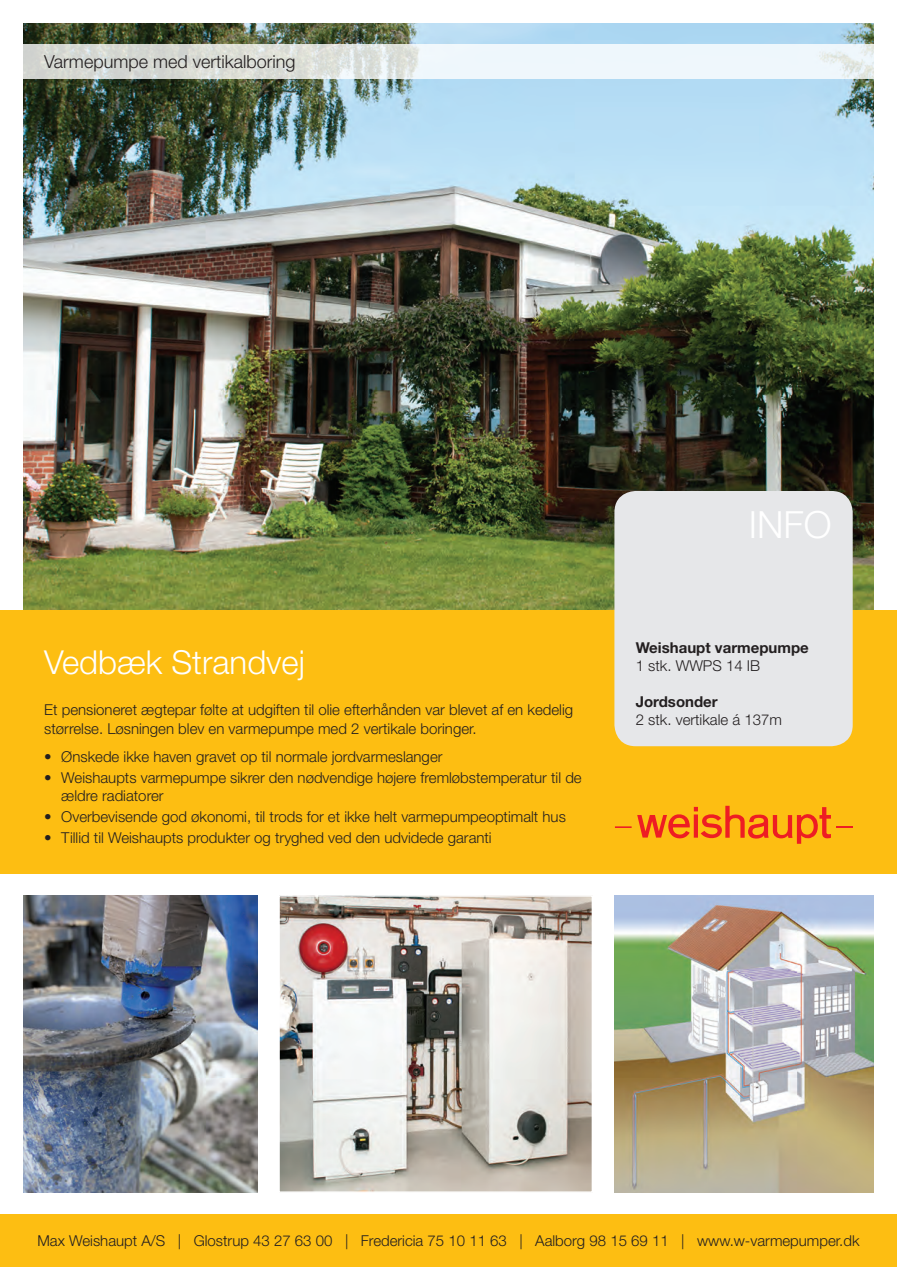
<style>
.page{position:relative;width:897px;height:1267px;background:#fff}
.page>*{position:absolute;margin:0;border:0;box-sizing:border-box;transform-origin:0 0}
.t1{font:300 37.5px "Helvetica Neue";color:#fff}
.t2{font:300 33px "Helvetica Neue";color:#fff}
.t3{font:300 18px "Helvetica Neue";color:#231f20}
.t4{font:300 15px/18px "Helvetica Neue";color:#231f20}
.t5{font:700 15px "Helvetica Neue";color:#231f20}
</style>
<div class="page">
<img style="left:23px;top:23px;width:850px;height:587px">
<div style="left:0;top:610px;width:896px;height:263px;background:#fdbe12"></div>
<svg style="left:836px;top:826px;width:16px;height:2px"></svg>
<svg style="left:615px;top:826px;width:16px;height:2px"></svg>
<svg style="left:637px;top:805px;width:193px;height:38px"></svg>
<img style="left:23px;top:895px;width:234px;height:297px">
<div style="left:0;top:1214px;width:896px;height:52px;background:#fdbe12"></div>
<img style="left:281px;top:898px;width:309px;height:291px">
<div style="left:278px;top:895px;width:315px;height:297px;border:2px solid #fff"></div>
<div style="left:614px;top:491px;width:238px;height:255px;background:#e6e7e9;border-radius:21px"></div>
<svg style="left:23px;top:44px;width:851px;height:34px;fill:#eef6fb"></svg>
<img style="left:614px;top:895px;width:259px;height:297px">
<p class="t3" style="left:44px;top:51px;width:253px">Varmepumpe med vertikalboring</p>
<h2 class="t2" style="left:44px;top:642px;width:262px">Vedbæk Strandvej</h2>
<p class="t4" style="left:44px;top:700px;width:530px">Et pensioneret ægtepar følte at udgiften til olie efterhånden var blevet af en kedelig størrelse. Løsningen blev en varmepumpe med 2 vertikale boringer.</p>
<p class="t4" style="left:44px;top:747px;width:399px">• Ønskede ikke haven gravet op til normale jordvarmeslanger</p>
<p class="t4" style="left:61px;top:768px;width:522px;text-indent:-17px">• Weishaupts varmepumpe sikrer den nødvendige højere fremløbstemperatur til de ældre radiatorer</p>
<p class="t4" style="left:44px;top:807px;width:523px">• Overbevisende god økonomi, til trods for et ikke helt varmepumpeoptimalt hus</p>
<p class="t4" style="left:44px;top:828px;width:449px">• Tillid til Weishaupts produkter og tryghed ved den udvidede garanti</p>
<h1 class="t1" style="left:748px;top:501px;width:77px">info</h1>
<p class="t5" style="left:635px;top:638px;width:175px">Weishaupt varmepumpe</p>
<p class="t4" style="left:635px;top:656px;width:126px">1 stk. WWPS 14 IB</p>
<p class="t5" style="left:635px;top:692px;width:83px">Jordsonder</p>
<p class="t4" style="left:635px;top:710px;width:148px">2 stk. vertikale á 137m</p>
<p class="t4" style="left:37px;top:1230px;width:823px">Max Weishaupt A/S | Glostrup 43 27 63 00 | Fredericia 75 10 11 63 | Aalborg 98 15 69 11 | www.w-varmepumper.dk</p>
</div>
